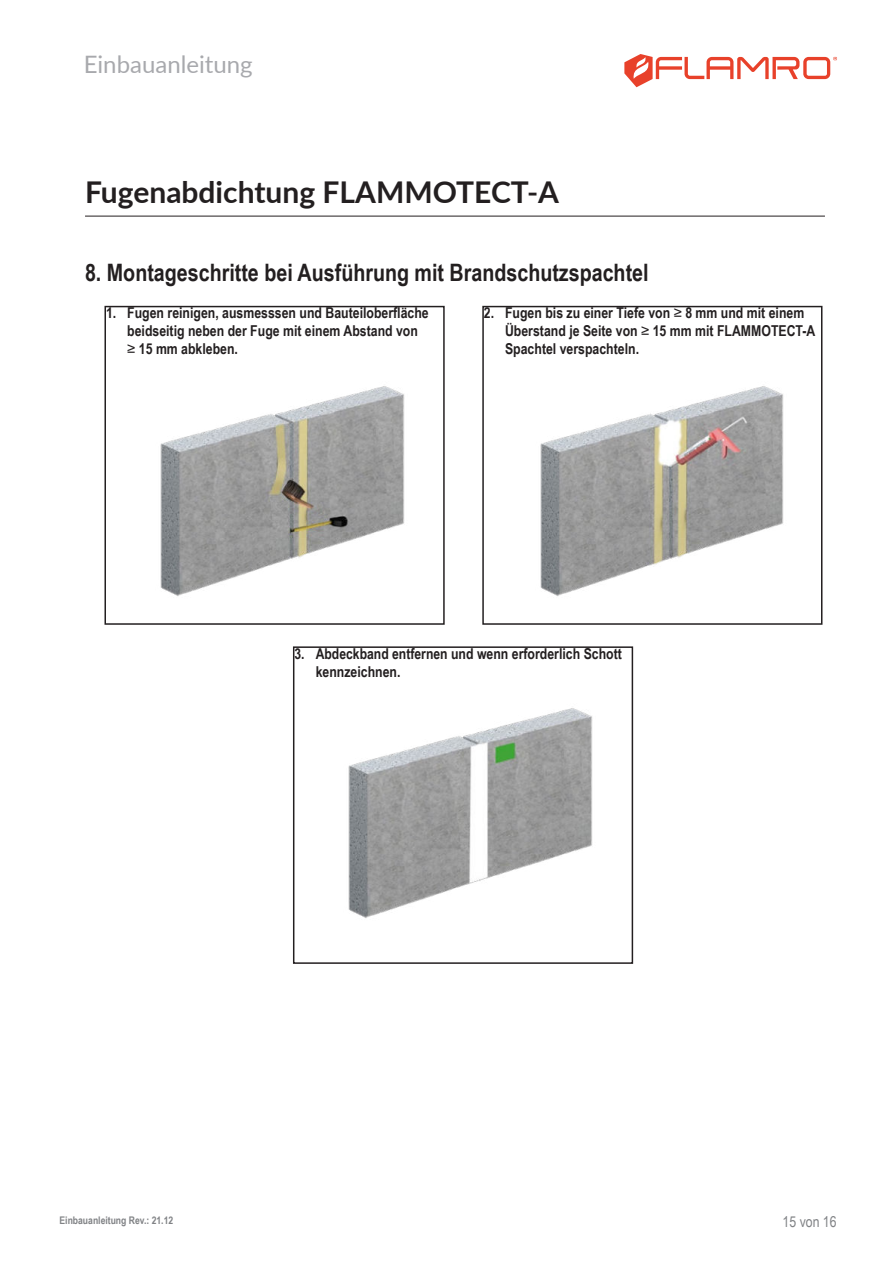
<style>
.page{position:relative;width:893px;height:1263px;background:#fff}
.page>*{position:absolute;margin:0;border:0;box-sizing:border-box;transform-origin:0 0}
.t1{font:700 30px "Lato";color:#231f20}
.t2{font:700 24px "Arial Narrow";color:#231f20}
.t3{font:24px "Lato";color:#a8a9ad}
.t4{font:700 15px/18px "Arial Narrow";color:#231f20}
.t5{font:15px "Arial Narrow";color:#808285}
.t6{font:700 10.5px "Arial Narrow";color:#808285}
.s1{font-weight:400}
</style>
<div class="page">
<img style="left:160px;top:386px;width:245px;height:210px">
<div style="left:104px;top:306px;width:341px;height:319px;border:2px solid #231f20"></div>
<img style="left:540px;top:386px;width:244px;height:210px">
<div style="left:482px;top:306px;width:340px;height:319px;border:2px solid #231f20"></div>
<img style="left:348px;top:708px;width:245px;height:210px">
<div style="left:293px;top:646px;width:340px;height:318px;border:2px solid #231f20"></div>
<hr style="left:85px;top:216px;width:740px;height:1px;background:#231f20">
<svg style="left:624px;top:54px;width:213px;height:33px"></svg>
<h2 class="t3" style="left:84px;top:56px;width:170px">Einbauanleitung</h2>
<h1 class="t1" style="left:85px;top:181px;width:475px">Fugenabdichtung FLAMMOTECT-A</h1>
<h2 class="t2" style="left:85px;top:264px;width:565px">8. Montageschritte bei Ausführung mit Brandschutzspachtel</h2>
<p class="t4" style="left:127px;top:305px;width:303px;text-indent:-21px">1. Fugen reinigen, ausmesssen und Bauteiloberfläche beidseitig neben der Fuge mit einem Abstand von <span class="s1">≥</span> 15 mm abkleben.</p>
<p class="t4" style="left:505px;top:305px;width:312px;text-indent:-21px">2. Fugen bis zu einer Tiefe von <span class="s1">≥</span> 8 mm und mit einem<br>Überstand je Seite von <span class="s1">≥</span> 15 mm mit FLAMMOTECT-A<br>Spachtel verspachteln.</p>
<p class="t4" style="left:316px;top:646px;width:308px;text-indent:-21px">3. Abdeckband entfernen und wenn erforderlich Schott kennzeichnen.</p>
<p class="t6" style="left:60px;top:1216px;width:115px">Einbauanleitung Rev.: 21.12</p>
<p class="t5" style="left:783px;top:1216px;width:56px">15 von 16</p>
</div>
